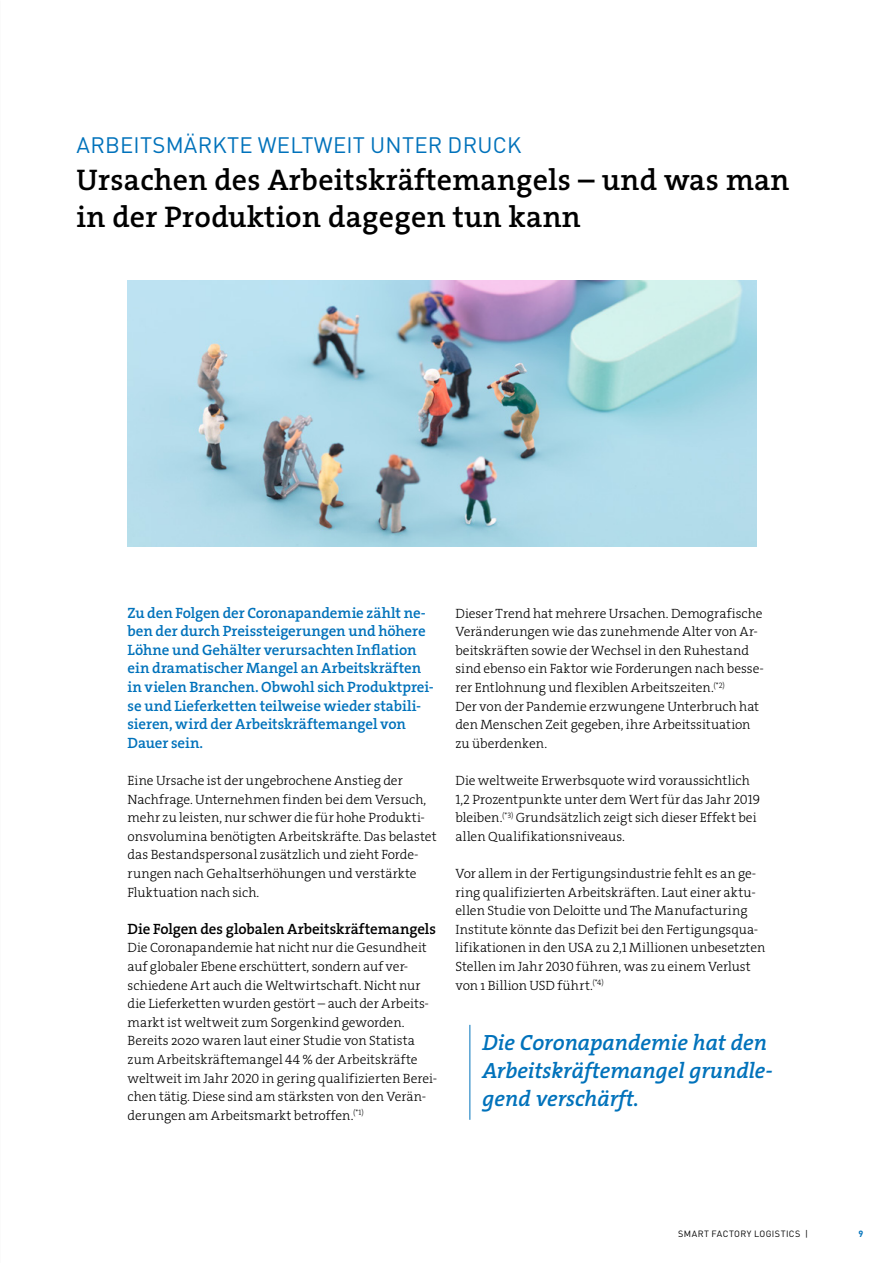
<style>
.page{position:relative;width:893px;height:1263px;background:#fff}
.page>*{position:absolute;margin:0;border:0;box-sizing:border-box;transform-origin:0 0}
.t1{font:30px/37.2px "The Serif HP6 Se Bld";letter-spacing:.01em;color:#000}
.t2{font:22.2px/27.9px "The Serif HP6 Se Bld IT";color:#0072bb}
.t3{font:22.2px "DINOT";letter-spacing:.01em;color:#0072bb}
.t4{font:15px/18.6px "The Serif HP6 Se Bld";letter-spacing:-.005em;color:#0072bb}
.t5{font:15px "The Serif HP6 Se Bld";letter-spacing:-.005em;color:#000}
.t6{font:13.5px/18.6px "The Serif HP3 Lig";color:#000}
.t7{font:9px "DINOT";letter-spacing:.045em;color:#000}
.t8{font:700 9px "DINOT";color:#0072bb}
</style>
<div class="page">
<hr style="left:469px;top:1025px;width:1px;height:95px;background:#0072bb">
<img style="left:128px;top:281px;width:629px;height:265px">
<h2 class="t3" style="left:77px;top:129px;width:446px">ARBEITSMÄRKTE WELTWEIT UNTER DRUCK</h2>
<h1 class="t1" style="left:77px;top:161px;width:714px">Ursachen des Arbeitskräftemangels – und was man in der Produktion dagegen tun kann</h1>
<p class="t4" style="left:128px;top:603px;width:308px">Zu den Folgen der Coronapandemie zählt ne&shy;ben der durch Preissteigerungen und höhere Löhne und Gehälter verursachten Inflation ein dramatischer Mangel an Arbeitskräften in vielen Branchen. Obwohl sich Produktprei&shy;se und Lieferketten teilweise wieder stabili&shy;sieren, wird der Arbeitskräftemangel von Dauer sein.</p>
<p class="t6" style="left:128px;top:771px;width:311px">Eine Ursache ist der ungebrochene Anstieg der Nachfrage. Unternehmen finden bei dem Versuch, mehr zu leisten, nur schwer die für hohe Produkti&shy;onsvolumina benötigten Arbeitskräfte. Das belastet das Bestandspersonal zusätzlich und zieht Forde&shy;rungen nach Gehaltserhöhungen und verstärkte Fluktuation nach sich.</p>
<p class="t5" style="left:128px;top:919px;width:310px">Die Folgen des globalen Arbeitskräftemangels</p>
<p class="t6" style="left:128px;top:939px;width:311px">Die Coronapandemie hat nicht nur die Gesundheit auf globaler Ebene erschüttert, sondern auf ver&shy;schiedene Art auch die Weltwirtschaft. Nicht nur die Lieferketten wurden gestört – auch der Arbeits&shy;markt ist weltweit zum Sorgenkind geworden.<br>Bereits 2020 waren laut einer Studie von Statista zum Arbeitskräftemangel 44 % der Arbeitskräfte weltweit im Jahr 2020 in gering qualifizierten Berei&shy;chen tätig. Diese sind am stärksten von den Verän&shy;derungen am Arbeitsmarkt betroffen.<sup>(*1)</sup></p>
<p class="t6" style="left:455px;top:604px;width:310px">Dieser Trend hat mehrere Ursachen. Demografische Veränderungen wie das zunehmende Alter von Ar&shy;beitskräften sowie der Wechsel in den Ruhestand sind ebenso ein Faktor wie Forderungen nach besse&shy;rer Entlohnung und flexiblen Arbeitszeiten.<sup>(*2)<br></sup>Der von der Pandemie erzwungene Unterbruch hat den Menschen Zeit gegeben, ihre Arbeitssituation zu überdenken.</p>
<p class="t6" style="left:455px;top:771px;width:306px">Die weltweite Erwerbsquote wird voraussichtlich 1,2 Prozentpunkte unter dem Wert für das Jahr 2019 bleiben.<sup>(*3)</sup> Grundsätzlich zeigt sich dieser Effekt bei allen Qualifikationsniveaus.</p>
<p class="t6" style="left:455px;top:864px;width:311px">Vor allem in der Fertigungsindustrie fehlt es an ge&shy;ring qualifizierten Arbeitskräften. Laut einer aktu&shy;ellen Studie von Deloitte und The Manufacturing Institute könnte das Defizit bei den Fertigungsqua&shy;lifikationen in den USA zu 2,1 Millionen unbesetzten Stellen im Jahr 2030 führen, was zu einem Verlust von 1 Billion USD führt.<sup>(*4)</sup></p>
<h2 class="t2" style="left:483px;top:1029px;width:292px">Die Coronapandemie hat den<br>Arbeitskräftemangel grundle&shy;gend verschärft.</h2>
<p class="t7" style="left:678px;top:1227px;width:131px">SMART FACTORY LOGISTICS |</p>
<p class="t8" style="left:858px;top:1227px;width:6px">9</p>
</div>
